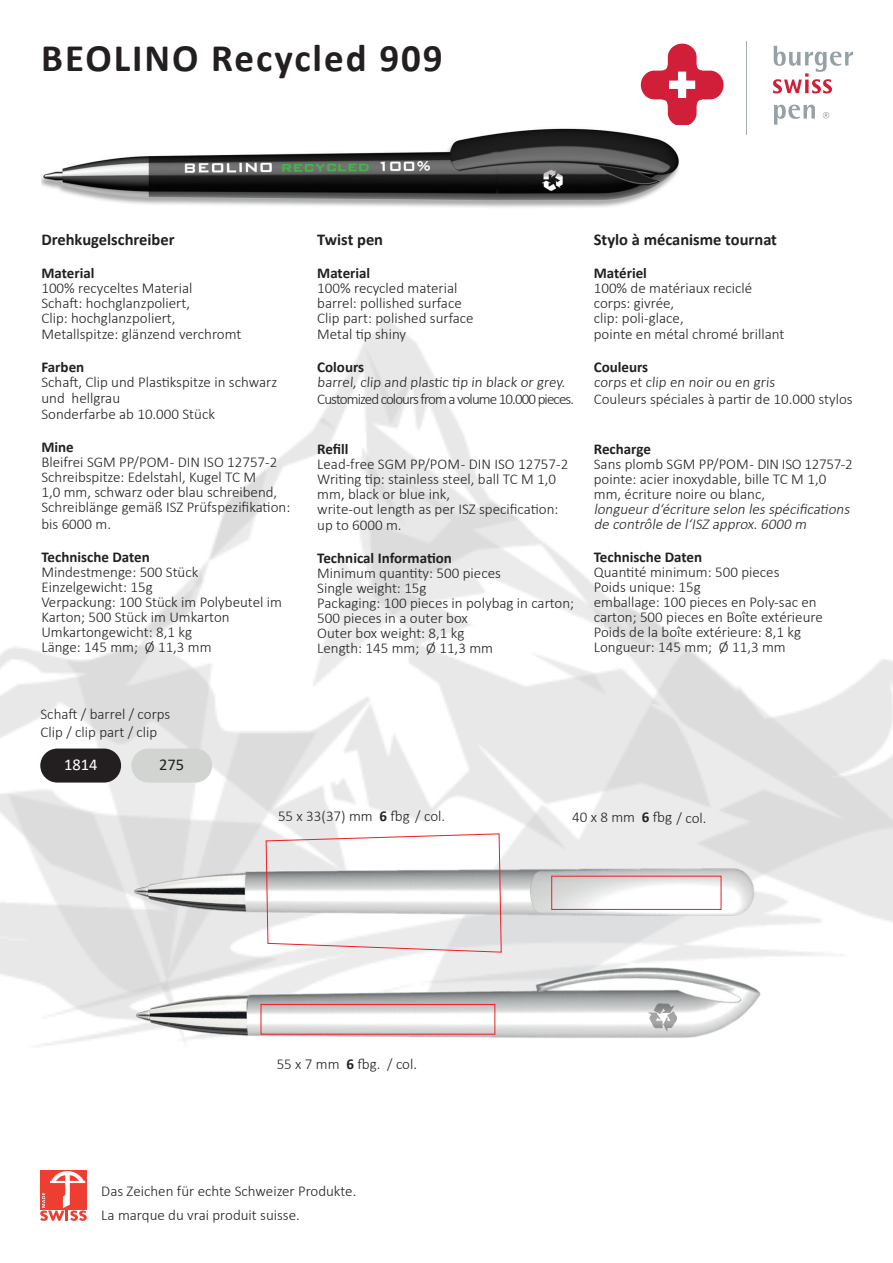
<style>
.page{position:relative;width:893px;height:1263px;background:#fff}
.page>*{position:absolute;margin:0;border:0;box-sizing:border-box;transform-origin:0 0}
.t1{font:700 39px "Calibri";letter-spacing:.05em;color:#231f20}
.t2{font:700 16.5px "Calibri";color:#231f20}
.t3{font:16.5px "Calibri";color:#fff}
.t4{font:16.5px "Calibri";color:#231f20}
.t5{font:300 15px/15px "Calibri";color:#231f20}
.t6{font:700 15px "Calibri";color:#231f20}
.t7{font:300 15px/16.5px "Calibri";letter-spacing:-.06em;color:#231f20}
.t8{font:italic 300 15px/15px "Calibri";color:#231f20}
.s1{font-weight:700}
</style>
<div class="page">
<svg style="left:773px;top:46px;width:80px;height:47px"></svg>
<svg style="left:774px;top:105px;width:41px;height:20px"></svg>
<hr style="left:746px;top:41px;width:1px;height:94px;background:#a5aeb4">
<svg style="left:823px;top:112px;width:6px;height:7px"></svg>
<svg style="left:641px;top:44px;width:83px;height:81px"></svg>
<img style="left:0;top:317px;width:893px;height:730px">
<div style="left:40px;top:1170px;width:47px;height:39px;background:#ee3e32"></div>
<svg style="left:40px;top:1171px;width:47px;height:50px"></svg>
<div style="left:131px;top:748px;width:81px;height:34px;background:#d1d4d1;border-radius:17px"></div>
<div style="left:40px;top:748px;width:81px;height:34px;background:#231f20;border-radius:17px"></div>
<img style="left:41px;top:128px;width:639px;height:80px">
<img style="left:131px;top:834px;width:651px;height:212px">
<svg style="left:265px;top:833px;width:237px;height:120px"></svg>
<div style="left:261px;top:1004px;width:234px;height:30px;border:1px solid #ee1d23"></div>
<div style="left:551px;top:876px;width:170px;height:34px;border:1px solid #ee1d23"></div>
<svg style="left:649px;top:1004px;width:28px;height:27px"></svg>
<h1 class="t1" style="left:41px;top:30px;width:403px">BEOLINO Recycled 909</h1>
<p class="t2" style="left:41px;top:228px;width:135px">Drehkugelschreiber</p>
<p class="t6" style="left:41px;top:262px;width:55px">Material</p>
<p class="t5" style="left:41px;top:280px;width:153px">100% recyceltes Material<br>Schaft: hochglanzpoliert,<br>Clip: hochglanzpoliert,</p>
<p class="t5" style="left:41px;top:327px;width:201px">Metallspitze: glänzend verchromt</p>
<p class="t6" style="left:41px;top:357px;width:44px">Farben</p>
<p class="t5" style="left:41px;top:375px;width:237px">Schaft, Clip und Plastikspitze in schwarz und hellgrau</p>
<p class="t5" style="left:41px;top:406px;width:175px">Sonderfarbe ab 10.000 Stück</p>
<p class="t6" style="left:41px;top:436px;width:34px">Mine</p>
<p class="t5" style="left:41px;top:454px;width:250px">Bleifrei SGM PP/POM - DIN ISO 12757-2<br>Schreibspitze: Edelstahl, Kugel TC M<br>1,0 mm, schwarz oder blau schreibend, Schreiblänge gemäß ISZ Prüfspezifikation:</p>
<p class="t5" style="left:41px;top:516px;width:71px">bis 6000 m.</p>
<p class="t6" style="left:41px;top:546px;width:110px">Technische Daten</p>
<p class="t5" style="left:41px;top:564px;width:242px">Mindestmenge: 500 Stück<br>Einzelgewicht: 15g<br>Verpackung: 100 Stück im Polybeutel im<br>Karton; 500 Stück im Umkarton<br>Umkartongewicht: 8,1 kg<br>Länge: 145 mm; Ø 11,3 mm</p>
<p class="t5" style="left:40px;top:705px;width:131px;line-height:18px">Schaft / barrel / corps<br>Clip / clip part / clip</p>
<p class="t3" style="left:64px;top:753px;width:35px">1814</p>
<p class="t4" style="left:159px;top:753px;width:27px">275</p>
<p class="t2" style="left:317px;top:228px;width:67px">Twist pen</p>
<p class="t6" style="left:317px;top:262px;width:55px">Material</p>
<p class="t5" style="left:317px;top:280px;width:158px">100% recycled material barrel: pollished surface<br>Clip part: polished surface</p>
<p class="t5" style="left:317px;top:327px;width:90px">Metal tip shiny</p>
<p class="t6" style="left:317px;top:357px;width:48px">Colours</p>
<p class="t7" style="left:317px;top:374px;width:258px">barrel, clip and plastic tip in black or grey.<br>Customized colours from a volume 10.000 pieces.</p>
<p class="t6" style="left:317px;top:438px;width:33px">Refill</p>
<p class="t5" style="left:317px;top:456px;width:253px">Lead-free SGM PP/POM - DIN ISO 12757-2<br>Writing tip: stainless steel, ball TC M 1,0 mm, black or blue ink,<br>write-out length as per ISZ specification:</p>
<p class="t5" style="left:317px;top:517px;width:86px">up to 6000 m.</p>
<p class="t6" style="left:317px;top:547px;width:136px">Technical Information</p>
<p class="t5" style="left:317px;top:565px;width:258px">Minimum quantity: 500 pieces<br>Single weight: 15g<br>Packaging: 100 pieces in polybag in carton;<br>500 pieces in a outer box<br>Outer box weight: 8,1 kg<br>Length: 145 mm; Ø 11,3 mm</p>
<p class="t2" style="left:594px;top:228px;width:185px">Stylo à mécanisme tournat</p>
<p class="t6" style="left:594px;top:262px;width:55px">Matériel</p>
<p class="t5" style="left:594px;top:280px;width:160px">100% de matériaux reciclé corps: givrée,<br>clip: poli-glace,</p>
<p class="t5" style="left:594px;top:327px;width:192px">pointe en métal chromé brillant</p>
<p class="t6" style="left:594px;top:357px;width:56px">Couleurs</p>
<p class="t5" style="left:594px;top:374px;width:260px;line-height:16.5px">corps et clip en noir ou en gris<br>Couleurs spéciales à partir de 10.000 stylos</p>
<p class="t6" style="left:594px;top:438px;width:59px">Recharge</p>
<p class="t5" style="left:594px;top:456px;width:261px">Sans plomb SGM PP/POM - DIN ISO 12757-2 pointe: acier inoxydable, bille TC M 1,0 mm, écriture noire ou blanc,</p>
<p class="t8" style="left:594px;top:501px;width:260px">longueurd‘écriture selon lesspécifications de contrôle de l‘ISZ approx.6000 m</p>
<p class="t6" style="left:594px;top:546px;width:110px">Technische Daten</p>
<p class="t5" style="left:594px;top:564px;width:231px">Quantité minimum: 500 pieces<br>Poids unique: 15g<br>emballage: 100 pieces en Poly-sac en carton; 500 pieces en Boîte extérieure<br>Poids de la boîte extérieure: 8,1 kg<br>Longueur: 145 mm; Ø 11,3 mm</p>
<p class="t5" style="left:278px;top:809px;width:169px">55 x 33(37) mm <span class="s1">6</span> fbg / col.</p>
<p class="t5" style="left:277px;top:1056px;width:105px">55 x 7 mm <span class="s1">6</span> fbg.</p>
<p class="t5" style="left:387px;top:1056px;width:31px">/ col.</p>
<p class="t5" style="left:101px;top:1179px;width:257px;line-height:24px">Das Zeichen für echte Schweizer Produkte.<br>La marque du vrai produit suisse.</p>
<p class="t5" style="left:572px;top:809px;width:136px">40 x 8 mm <span class="s1">6</span> fbg / col.</p>
</div>
